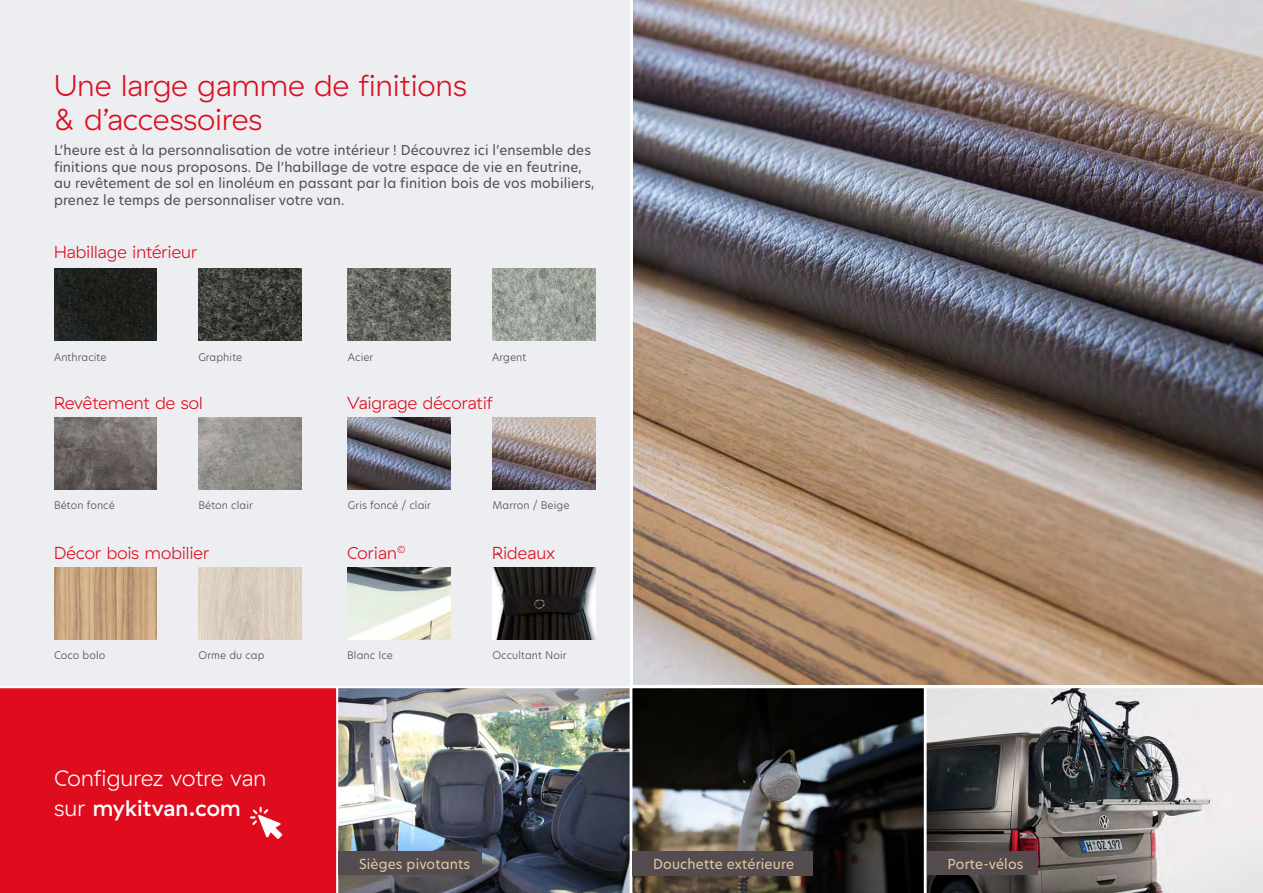
<style>
.page{position:relative;width:1263px;height:893px;background:#fff}
.page>*{position:absolute;margin:0;border:0;box-sizing:border-box;transform-origin:0 0}
.t1{font:300 30px "GT Haptik";letter-spacing:.01em;color:#de0c1d}
.t2{font:300 22.5px "GT Haptik";letter-spacing:.005em;color:#fff}
.t3{font:500 22.5px "GT Haptik";letter-spacing:.01em;color:#fff}
.t4{font:300 17.25px "GT Haptik";letter-spacing:.01em;color:#de0c1d}
.t5{font:13.5px/16.5px "Hero New";letter-spacing:.01em;color:#544c4f}
.t6{font:13.5px "Hero New";letter-spacing:.01em;color:#e3cca4}
.t7{font:300 10.35px "Hero New";letter-spacing:.01em;color:#544c4f}
.s1{font-weight:300}
</style>
<div class="page">
<div style="left:0;top:0;width:629px;height:685px;background:#eceef1"></div>
<div style="left:0;top:688px;width:336px;height:205px;background:#de0c1d"></div>
<svg style="left:926px;top:688px;width:337px;height:205px;background:#989696"></svg>
<img style="left:336px;top:688px;width:294px;height:205px">
<img style="left:632px;top:688px;width:292px;height:205px">
<div style="left:927px;top:851px;width:110px;height:24px;background:#544c4f"></div>
<div style="left:338px;top:851px;width:143px;height:24px;background:#544c4f"></div>
<div style="left:632px;top:851px;width:180px;height:24px;background:#544c4f"></div>
<svg style="left:250px;top:807px;width:32px;height:32px"></svg>
<img style="left:633px;top:0;width:630px;height:685px">
<img style="left:54px;top:268px;width:103px;height:72px">
<img style="left:54px;top:417px;width:103px;height:73px">
<img style="left:348px;top:568px;width:103px;height:72px">
<img style="left:492px;top:268px;width:103px;height:72px">
<img style="left:198px;top:417px;width:103px;height:73px">
<img style="left:198px;top:567px;width:103px;height:73px">
<img style="left:54px;top:567px;width:103px;height:73px">
<img style="left:348px;top:268px;width:103px;height:72px">
<img style="left:492px;top:568px;width:103px;height:72px">
<img style="left:348px;top:417px;width:103px;height:73px">
<img style="left:492px;top:417px;width:103px;height:73px">
<img style="left:198px;top:268px;width:103px;height:72px">
<p class="t1" style="left:54px;top:69px;width:414px">Une large gamme de finitions</p>
<p class="t1" style="left:54px;top:103px;width:210px">&amp; d’accessoires</p>
<p class="t5" style="left:54px;top:142px;width:542px">L’heure est à la personnalisation de votre intérieur ! Découvrez ici l’ensemble des finitions que nous proposons. De l’habillage de votre espace de vie en feutrine, au revêtement de sol en linoléum en passant par la finition bois de vos mobiliers, prenez le temps de personnaliser votre van.</p>
<p class="t4" style="left:54px;top:242px;width:145px">Habillage intérieur</p>
<p class="t7" style="left:54px;top:350px;width:54px">Anthracite</p>
<p class="t7" style="left:198px;top:350px;width:45px">Graphite</p>
<p class="t7" style="left:348px;top:350px;width:27px">Acier</p>
<p class="t7" style="left:492px;top:350px;width:36px">Argent</p>
<p class="t4" style="left:54px;top:393px;width:150px">Revêtement de sol</p>
<p class="t4" style="left:347px;top:393px;width:147px">Vaigrage décoratif</p>
<p class="t7" style="left:54px;top:498px;width:62px">Béton foncé</p>
<p class="t7" style="left:199px;top:498px;width:56px">Béton clair</p>
<p class="t7" style="left:348px;top:498px;width:85px">Gris foncé / clair</p>
<p class="t7" style="left:492px;top:498px;width:79px">Marron / Beige</p>
<p class="t4" style="left:54px;top:543px;width:157px">Décor bois mobilier</p>
<p class="t4" style="left:347px;top:543px;width:60px">Corian<sup>©</sup></p>
<p class="t4" style="left:492px;top:543px;width:64px">Rideaux</p>
<p class="t7" style="left:54px;top:648px;width:53px">Coco bolo</p>
<p class="t7" style="left:347px;top:648px;width:47px">Blanc Ice</p>
<p class="t7" style="left:199px;top:648px;width:67px">Orme du cap</p>
<p class="t2" style="left:54px;top:766px;width:214px">Configurez votre van</p>
<p class="t3" style="left:54px;top:794px;width:188px"><span class="s1">sur</span> mykitvan.com</p>
<p class="t7" style="left:492px;top:648px;width:76px">Occultant Noir</p>
<p class="t6" style="left:359px;top:854px;width:113px">Sièges pivotants</p>
<p class="t6" style="left:653px;top:855px;width:142px">Douchette extérieure</p>
<p class="t6" style="left:947px;top:854px;width:77px">Porte-vélos</p>
</div>
